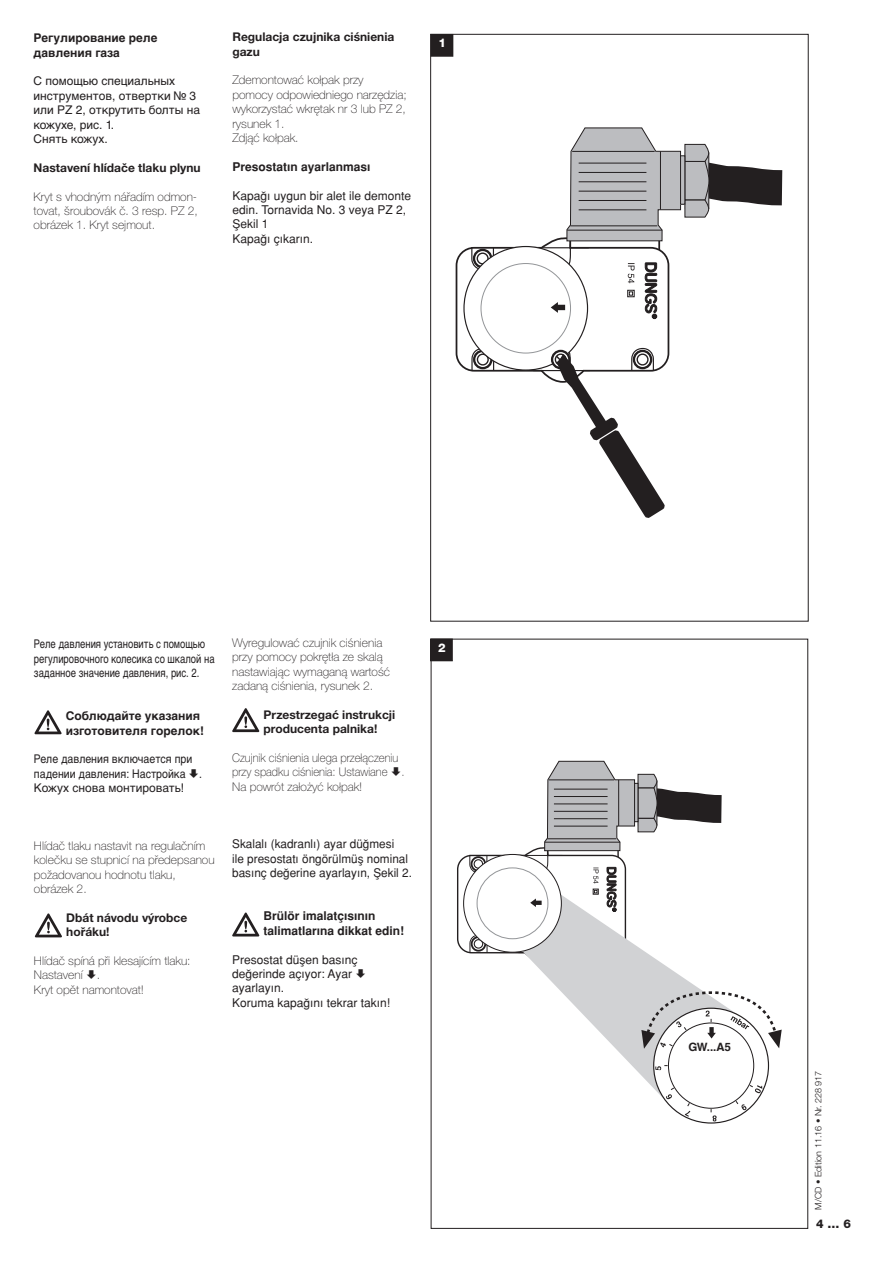
<style>
.page{position:relative;width:893px;height:1263px;background:#fff}
.page>*{position:absolute;margin:0;border:0;box-sizing:border-box;transform-origin:0 0}
.t1{font:100 12px/14.4px "Helvetica Neue CE";color:#231f20}
.t2{font:12px/14.4px "Pannonica";color:#231f20}
.t3{font:700 12px/14.4px "Helvetica Neue CE";color:#231f20}
.t4{font:12px/14.4px "Helvetica Cyr Upright";color:#231f20}
.t5{font:12px/14.4px "Helvetica Cyr Upright";color:#231f20;scale:.79 1}
.t6{font:700 12px/14.4px "Helvetica Cyr";color:#231f20}
.t7{font:700 12px/14.4px "Pannonica";color:#231f20}
.t8{font:100 12px/14.4px "Helvetica Neue CE";color:#231f20;scale:.94 1}
.t9{font:12px/14.4px "Helvetica Cyr Upright";color:#231f20;scale:.88 1}
.t10{font:800 12px "Helvetica Neue LT Std";color:#231f20}
._8_p_helv-fett{font:800 12px "Helvetica Neue LT Std";color:#fff}
.t11{font:700 11.55px "Helvetica World";color:#231f20}
.t12{font:300 9px "Helvetica Neue LT Std";color:#231f20}
</style>
<div class="page">
<div style="left:431px;top:34px;width:22px;height:22px;background:#231f20"></div>
<div style="left:431px;top:639px;width:21px;height:22px;background:#231f20"></div>
<div style="left:430px;top:639px;width:22px;height:22px;border:1px solid #231f20"></div>
<svg style="left:35px;top:710px;width:27px;height:24px"></svg>
<svg style="left:232px;top:708px;width:27px;height:24px"></svg>
<svg style="left:35px;top:913px;width:27px;height:24px"></svg>
<svg style="left:232px;top:912px;width:27px;height:24px"></svg>
<svg style="left:455px;top:127px;width:328px;height:391px"></svg>
<svg style="left:534px;top:963px;width:167px;height:112px;fill:#d1d2d4"></svg>
<svg style="left:457px;top:761px;width:265px;height:202px"></svg>
<svg style="left:641px;top:990px;width:141px;height:131px"></svg>
<p class="t6" style="left:34px;top:31px;width:125px">Регулирование реле давления газа</p>
<p class="t4" style="left:34px;top:74px;width:168px">С помощью специальных инструментов, отвертки № 3 или PZ 2, открутить болты на кожухе, рис. 1.</p>
<p class="t4" style="left:34px;top:132px;width:76px">Снять кожух.</p>
<p class="t3" style="left:34px;top:160px;width:169px">Nastavení hlídače tlaku plynu</p>
<p class="t1" style="left:34px;top:189px;width:166px;text-align:justify">Kryt s vhodným nářadím odmon&shy;tovat, šroubovák č. 3 resp. PZ 2, obrázek 1. Kryt sejmout.</p>
<p class="t3" style="left:232px;top:30px;width:163px">Regulacja czujnika ciśnienia gazu</p>
<p class="t1" style="left:232px;top:73px;width:176px">Zdemontować kołpak przy pomocy odpowiedniego narzędzia; wykorzystać wkrętak nr 3 lub PZ 2, rysunek 1.</p>
<p class="t1" style="left:232px;top:131px;width:68px">Zdjąć kołpak.</p>
<p class="t7" style="left:232px;top:159px;width:140px">Presostat∂n ayarlanmas∂</p>
<p class="t2" style="left:232px;top:188px;width:180px">Kapaπ∂ uygun bir alet ile demonte edin. Tornavida No. 3 veya PZ 2,<br>Ωekil 1</p>
<p class="t2" style="left:232px;top:231px;width:82px">Kapaπ∂ ç∂kar∂n.</p>
<p class="_8_p_helv-fett" style="left:438px;top:36px;width:9px">1</p>
<p class="t5" style="left:34px;top:637px;width:230px">Реле давления установить с помощью регулировочного колесика со шкалой на заданное значение давления, рис. 2.</p>
<p class="t6" style="left:66px;top:709px;width:140px">Соблюдайте указания изготовителя горелок!</p>
<p class="t9" style="left:34px;top:752px;width:193px">Реле давления включается при падении давления: Настройка .</p>
<p class="t4" style="left:34px;top:781px;width:152px">Кожух снова монтировать!</p>
<p class="t1" style="left:232px;top:635px;width:159px">Wyregulować czujnik ciśnienia przy pomocy pokrętła ze skalą nastawiając wymaganą wartość zadaną ciśnienia, rysunek 2.</p>
<p class="t3" style="left:264px;top:707px;width:133px">Przestrzegać instrukcji producenta palnika!</p>
<p class="t8" style="left:232px;top:751px;width:185px">Czujnik ciśnienia ulega przełączeniu przy spadku ciśnienia: Ustawiane .</p>
<p class="t1" style="left:232px;top:779px;width:132px">Na powrót założyć kołpak!</p>
<p class="t1" style="left:34px;top:838px;width:182px">Hlídač tlaku nastavit na regulačním kolečku se stupnicí na předepsanou požadovanou hodnotu tlaku, obrázek 2.</p>
<p class="t3" style="left:66px;top:910px;width:123px">Dbát návodu výrobce hořáku!</p>
<p class="t1" style="left:34px;top:954px;width:158px">Hlídač spíná při klesajícím tlaku:<br>Nastavení .</p>
<p class="t1" style="left:34px;top:982px;width:112px">Kryt opět namontovat!</p>
<p class="t2" style="left:232px;top:837px;width:181px">Skalal∂ (kadranl∂) ayar düπmesi<br>ile presostat∂ öngörülmüµ nominal bas∂nç deπerine ayarlay∂n, Ωekil 2.</p>
<p class="t7" style="left:264px;top:909px;width:142px">Brülör imalatç∂s∂n∂n talimatlar∂na dikkat edin!</p>
<p class="t2" style="left:232px;top:952px;width:127px">Presostat düµen bas∂nç deπerinde aç∂yor: Ayar ayarlay∂n.</p>
<p class="t2" style="left:232px;top:995px;width:160px">Koruma kapaπ∂n∂ tekrar tak∂n!</p>
<p class="_8_p_helv-fett" style="left:438px;top:641px;width:9px">2</p>
<p class="t11" style="left:688px;top:1040px;width:44px">GW...A5</p>
<p class="t12" style="left:813px;top:1210px;width:141px;rotate:-90deg">M/CD • Edition 11.16 • Nr. 228 917</p>
<p class="t10" style="left:816px;top:1217px;width:36px">4 … 6</p>
</div>
